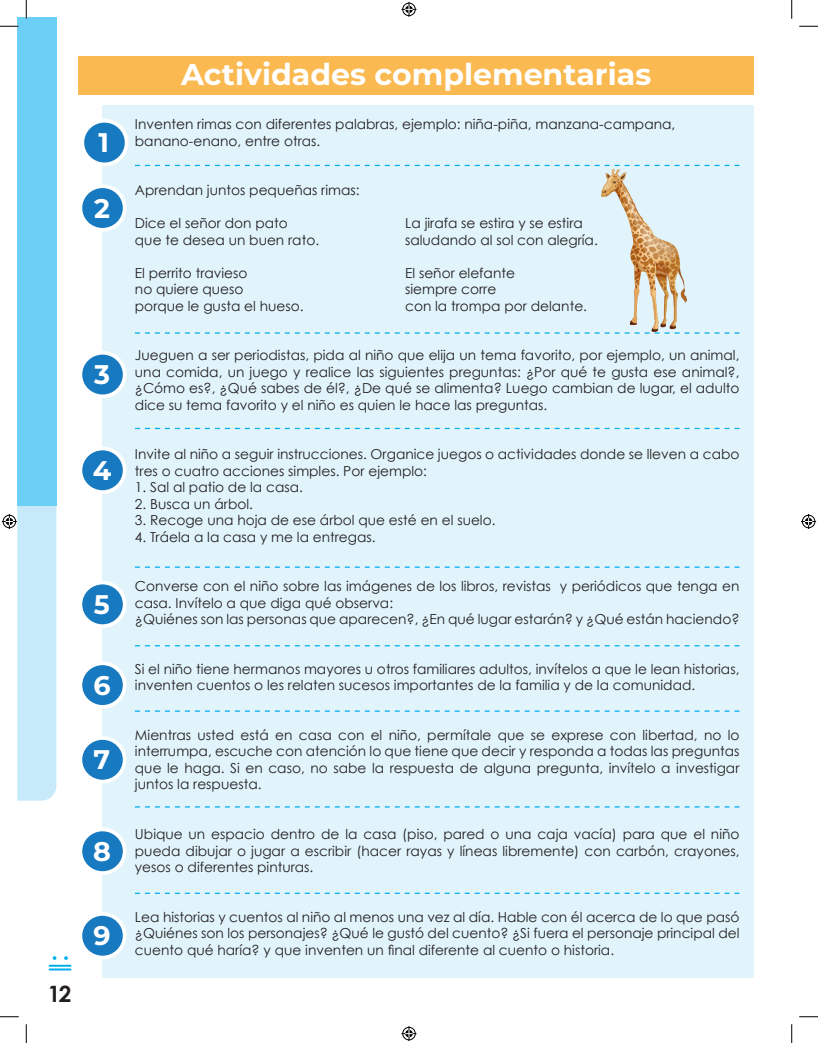
<style>
.page{position:relative;width:818px;height:1043px;background:#fff}
.page>*{position:absolute;margin:0;border:0;box-sizing:border-box;transform-origin:0 0}
.t1{font:700 30px "Montserrat";color:#fff}
.t2{font:700 26.88px "Montserrat";color:#fff}
.t3{font:700 22.5px "Century Gothic";color:#231f20}
.t4{font:13.75px/16.5px "Century Gothic";color:#231f20;text-align:justify}
</style>
<div class="page">
<div style="left:17px;top:17px;width:39px;height:489px;background:#6bcff6"></div>
<svg style="left:49px;top:956px;width:22px;height:14px"></svg>
<div style="left:102px;top:105px;width:651px;height:872px;background:#e1f4fc"></div>
<div style="left:78px;top:56px;width:675px;height:39px;background:#faba51"></div>
<div style="left:82px;top:121px;width:45px;height:43px;background:#1779bf;border-radius:50%"></div>
<div style="left:80px;top:119px;width:48px;height:47px;border:4px solid #fff;border-radius:50%"></div>
<div style="left:80px;top:448px;width:45px;height:44px;background:#1779bf;border-radius:50%"></div>
<div style="left:78px;top:446px;width:48px;height:48px;border:4px solid #fff;border-radius:50%"></div>
<div style="left:80px;top:186px;width:45px;height:44px;background:#1779bf;border-radius:50%"></div>
<div style="left:78px;top:184px;width:48px;height:48px;border:4px solid #fff;border-radius:50%"></div>
<div style="left:80px;top:353px;width:45px;height:43px;background:#1779bf;border-radius:50%"></div>
<div style="left:78px;top:351px;width:48px;height:47px;border:4px solid #fff;border-radius:50%"></div>
<div style="left:80px;top:738px;width:45px;height:43px;background:#1779bf;border-radius:50%"></div>
<div style="left:78px;top:736px;width:48px;height:47px;border:4px solid #fff;border-radius:50%"></div>
<div style="left:80px;top:582px;width:45px;height:44px;background:#1779bf;border-radius:50%"></div>
<div style="left:78px;top:580px;width:48px;height:48px;border:4px solid #fff;border-radius:50%"></div>
<div style="left:80px;top:663px;width:45px;height:44px;background:#1779bf;border-radius:50%"></div>
<div style="left:78px;top:661px;width:48px;height:47px;border:4px solid #fff;border-radius:50%"></div>
<svg style="left:135px;top:165px;width:604px;height:1px"></svg>
<svg style="left:135px;top:332px;width:604px;height:1px"></svg>
<svg style="left:135px;top:428px;width:604px;height:1px"></svg>
<svg style="left:135px;top:566px;width:604px;height:1px"></svg>
<svg style="left:135px;top:645px;width:604px;height:1px"></svg>
<svg style="left:135px;top:710px;width:604px;height:1px"></svg>
<svg style="left:135px;top:806px;width:604px;height:1px"></svg>
<svg style="left:135px;top:892px;width:604px;height:2px"></svg>
<div style="left:80px;top:829px;width:45px;height:44px;background:#1779bf;border-radius:50%"></div>
<div style="left:78px;top:827px;width:48px;height:48px;border:4px solid #fff;border-radius:50%"></div>
<div style="left:80px;top:913px;width:45px;height:44px;background:#1779bf;border-radius:50%"></div>
<div style="left:78px;top:912px;width:48px;height:47px;border:4px solid #fff;border-radius:50%"></div>
<img style="left:601px;top:169px;width:85px;height:162px">
<svg style="left:0;top:25px;width:19px;height:2px"></svg>
<svg style="left:799px;top:25px;width:19px;height:2px"></svg>
<svg style="left:0;top:1016px;width:19px;height:1px"></svg>
<svg style="left:799px;top:1016px;width:19px;height:1px"></svg>
<svg style="left:25px;top:0;width:2px;height:19px"></svg>
<svg style="left:25px;top:1024px;width:2px;height:18px"></svg>
<svg style="left:791px;top:0;width:1px;height:19px"></svg>
<svg style="left:791px;top:1024px;width:1px;height:18px"></svg>
<svg style="left:401px;top:2px;width:15px;height:15px"></svg>
<svg style="left:401px;top:1026px;width:15px;height:15px"></svg>
<svg style="left:2px;top:506px;width:54px;height:294px"></svg>
<svg style="left:801px;top:514px;width:15px;height:15px"></svg>
<p class="t2" style="left:99px;top:123px;width:12px">1</p>
<p class="t2" style="left:94px;top:189px;width:17px">2</p>
<p class="t2" style="left:94px;top:355px;width:17px">3</p>
<p class="t2" style="left:93px;top:451px;width:20px">4</p>
<p class="t2" style="left:94px;top:585px;width:18px">5</p>
<p class="t2" style="left:93px;top:665px;width:19px">6</p>
<p class="t2" style="left:94px;top:740px;width:18px">7</p>
<p class="t2" style="left:93px;top:831px;width:19px">8</p>
<h3 class="t3" style="left:48px;top:980px;width:25px">12</h3>
<p class="t2" style="left:93px;top:916px;width:19px">9</p>
<p class="t1" style="left:181px;top:52px;width:471px">Actividades complementarias</p>
<p class="t4" style="left:135px;top:116px;width:542px">Inventen rimas con diferentes palabras, ejemplo: niña-piña, manzana-campana,</p>
<p class="t4" style="left:135px;top:132px;width:187px">banano-enano, entre otras.</p>
<p class="t4" style="left:135px;top:182px;width:226px">Aprendan juntos pequeñas rimas:</p>
<p class="t4" style="left:135px;top:215px;width:154px">Dice el señor don pato</p>
<p class="t4" style="left:405px;top:215px;width:179px">La jirafa se estira y se estira</p>
<p class="t4" style="left:135px;top:231px;width:186px">que te desea un buen rato.</p>
<p class="t4" style="left:405px;top:231px;width:194px">saludando al sol con alegría.</p>
<p class="t4" style="left:135px;top:264px;width:114px">El perrito travieso</p>
<p class="t4" style="left:405px;top:264px;width:111px">El señor elefante</p>
<p class="t4" style="left:135px;top:281px;width:110px">no quiere queso</p>
<p class="t4" style="left:405px;top:281px;width:93px">siempre corre</p>
<p class="t4" style="left:135px;top:297px;width:170px">porque le gusta el hueso.</p>
<p class="t4" style="left:405px;top:297px;width:183px">con la trompa por delante.</p>
<p class="t4" style="left:135px;top:347px;width:606px">Jueguen a ser periodistas, pida al niño que elija un tema favorito, por ejemplo, un animal, una comida, un juego y realice las siguientes preguntas: ¿Por qué te gusta ese animal?, ¿Cómo es?, ¿Qué sabes de él?, ¿De qué se alimenta? Luego cambian de lugar, el adulto dice su tema favorito y el niño es quien le hace las preguntas.</p>
<p class="t4" style="left:135px;top:446px;width:606px">Invite al niño a seguir instrucciones. Organice juegos o actividades donde se lleven a cabo tres o cuatro acciones simples. Por ejemplo:</p>
<p class="t4" style="left:135px;top:479px;width:169px">1. Sal al patio de la casa.</p>
<p class="t4" style="left:135px;top:495px;width:119px">2. Busca un árbol.</p>
<p class="t4" style="left:135px;top:512px;width:362px">3. Recoge una hoja de ese árbol que esté en el suelo.</p>
<p class="t4" style="left:135px;top:528px;width:242px">4. Tráela a la casa y me la entregas.</p>
<p class="t4" style="left:135px;top:578px;width:606px">Converse con el niño sobre las imágenes de los libros, revistas y periódicos que tenga en casa. Invítelo a que diga qué observa:</p>
<p class="t4" style="left:135px;top:611px;width:606px">¿Quiénes son las personas que aparecen?, ¿En qué lugar estarán? y ¿Qué están haciendo?</p>
<p class="t4" style="left:135px;top:660px;width:606px">Si el niño tiene hermanos mayores u otros familiares adultos, invítelos a que le lean historias, inventen cuentos o les relaten sucesos importantes de la familia y de la comunidad.</p>
<p class="t4" style="left:135px;top:726px;width:606px">Mientras usted está en casa con el niño, permítale que se exprese con libertad, no lo interrumpa, escuche con atención lo que tiene que decir y responda a todas las preguntas que le haga. Si en caso, no sabe la respuesta de alguna pregunta, invítelo a investigar juntos la respuesta.</p>
<p class="t4" style="left:135px;top:825px;width:606px">Ubique un espacio dentro de la casa (piso, pared o una caja vacía) para que el niño pueda dibujar o jugar a escribir (hacer rayas y líneas libremente) con carbón, crayones, yesos o diferentes pinturas.</p>
<p class="t4" style="left:135px;top:908px;width:606px">Lea historias y cuentos al niño al menos una vez al día. Hable con él acerca de lo que pasó ¿Quiénes son los personajes? ¿Qué le gustó del cuento? ¿Si fuera el personaje principal del cuento qué haría? y que inventen un final diferente al cuento o historia.</p>
</div>
